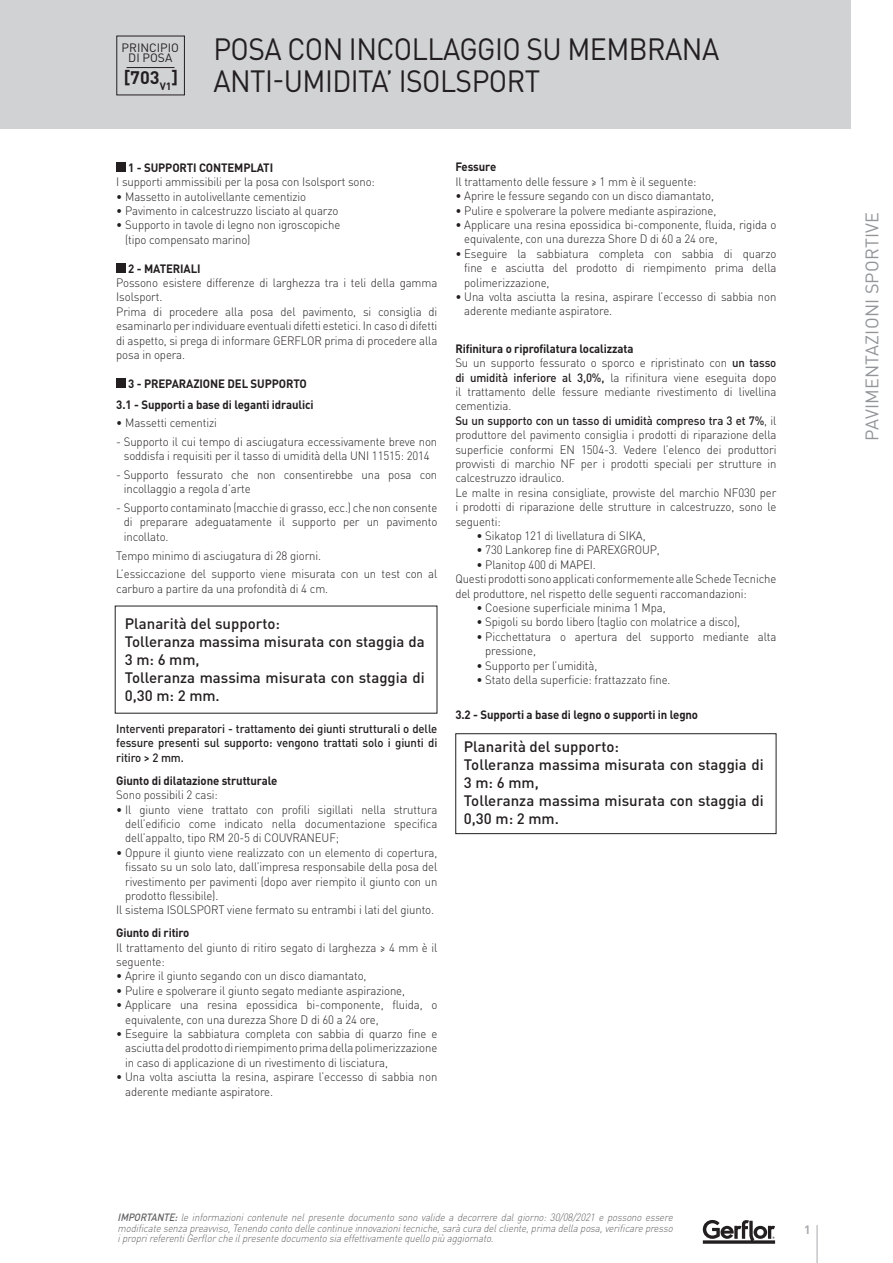
<style>
.page{position:relative;width:893px;height:1263px;background:#fff}
.page>*{position:absolute;margin:0;border:0;box-sizing:border-box;transform-origin:0 0}
.t1{font:30.45px/32.2px "DIN Pro";letter-spacing:-.02em;color:#231f20;scale:.93 1}
.t2{font:18px "DIN Pro";letter-spacing:.01em;color:#939598}
.t3{font:700 18px "DIN Pro";color:#231f20}
.t4{font:500 15px/18px "DIN Pro";color:#231f20}
.t5{font:300 12px/14.4px "DIN Pro";letter-spacing:-.01em;color:#231f20;scale:.95 1}
.t6{font:700 12px/20.9px "DIN Pro";letter-spacing:-.01em;color:#231f20;text-align:center;scale:.95 1}
.t7{font:500 12px/14.4px "DIN Pro";letter-spacing:-.01em;color:#231f20;text-align:justify;scale:.95 1}
.t8{font:12px/10.5px "DIN Pro";color:#231f20;text-align:center}
.t9{font:700 12px "DIN Pro";color:#a8a9ad}
.t10{font:italic 300 10.5px/10.5px "DIN Pro";color:#636366;text-align:justify;scale:.91 1}
.s1{font-weight:700}
.s2{font-weight:500}
</style>
<div class="page">
<hr style="left:817px;top:1225px;width:1px;height:38px;background:#a8a9ad">
<div style="left:0;top:0;width:850px;height:129px;background:#d1d2d4"></div>
<svg style="left:703px;top:1220px;width:72px;height:24px"></svg>
<hr style="left:127px;top:67px;width:47px;height:1px;background:#231f20">
<div style="left:116px;top:36px;width:69px;height:59px;border:1px solid #231f20"></div>
<div style="left:116px;top:162px;width:10px;height:10px;background:#231f20"></div>
<div style="left:116px;top:263px;width:10px;height:10px;background:#231f20"></div>
<div style="left:116px;top:378px;width:10px;height:10px;background:#231f20"></div>
<div style="left:455px;top:733px;width:321px;height:101px;border:1px solid #231f20"></div>
<p class="t8" style="left:122px;top:42px;width:59px">PRINCIPIO<br>DI POSA</p>
<h2 class="t3" style="left:124px;top:66px;width:56px">[703<sub>V1</sub>]</h2>
<h1 class="t1" style="left:213px;top:32px;width:545px">POSA CON INCOLLAGGIO SU MEMBRANA<br>ANTI-UMIDITA’ ISOLSPORT</h1>
<p class="t6" style="left:128px;top:157px;width:154px">1 - SUPPORTI CONTEMPLATI</p>
<p class="t5" style="left:116px;top:174px;width:274px">I supporti ammissibili per la posa con Isolsport sono:</p>
<p class="t5" style="left:116px;top:189px;width:202px">• Massetto in autolivellante cementizio</p>
<p class="t5" style="left:116px;top:203px;width:235px">• Pavimento in calcestruzzo lisciato al quarzo</p>
<p class="t5" style="left:125px;top:217px;width:228px;text-indent:-9px">• Supporto in tavole di legno non igroscopiche (tipo compensato marino)</p>
<p class="t6" style="left:128px;top:257px;width:78px">2 - MATERIALI</p>
<p class="t5" style="left:116px;top:275px;width:340px">Possono esistere differenze di larghezza tra i teli della gamma Isolsport.<br>Prima di procedere alla posa del pavimento, si consiglia di esaminarlo per individuare eventuali difetti estetici. In caso di difetti di aspetto, si prega di informare GERFLOR prima di procedere alla posa in opera.</p>
<p class="t6" style="left:116px;top:373px;width:209px">3 - PREPARAZIONE DEL SUPPORTO<br>3.1 - Supporti a base di leganti idraulici</p>
<p class="t5" style="left:116px;top:415px;width:107px">• Massetti cementizi</p>
<p class="t5" style="left:116px;top:434px;width:339px;text-align:center">- Supporto il cui tempo di asciugatura eccessivamente breve non soddisfa i requisiti per il tasso di umidità della UNI 11515: 2014</p>
<p class="t5" style="left:124px;top:467px;width:331px;text-indent:-8px">- Supporto fessurato che non consentirebbe una posa con incollaggio a regola d’arte</p>
<p class="t5" style="left:124px;top:500px;width:332px;text-align:justify;text-indent:-8px">- Supporto contaminato (macchie di grasso, ecc.) che non consente di preparare adeguatamente il supporto per un pavimento incollato.</p>
<p class="t5" style="left:116px;top:545px;width:339px;line-height:18.6px">Tempo minimo di asciugatura di 28 giorni.<br>L’essiccazione del supporto viene misurata con un test con al</p>
<p class="t5" style="left:116px;top:580px;width:225px">carburo a partire da una profondità di 4 cm.</p>
<p class="t4" style="left:125px;top:613px;width:301px">Planarità del supporto:<br>Tolleranza massima misurata con staggia da<br>3 m: 6 mm,<br>Tolleranza massima misurata con staggia di<br>0,30 m: 2 mm.</p>
<p class="t7" style="left:116px;top:721px;width:339px">Interventi preparatori - trattamento dei giunti strutturali o delle fessure presenti sul supporto: vengono trattati solo i giunti di ritiro &gt; 2 mm.</p>
<p class="t6" style="left:116px;top:769px;width:171px">Giunto di dilatazione strutturale</p>
<p class="t5" style="left:116px;top:787px;width:109px">Sono possibili 2 casi:</p>
<p class="t5" style="left:125px;top:801px;width:330px;text-align:justify;text-indent:-9px">• Il giunto viene trattato con profili sigillati nella struttura dell’edificio come indicato nella documentazione specifica dell’appalto, tipo RM 20-5 di COUVRANEUF;</p>
<p class="t5" style="left:116px;top:845px;width:339px">• Oppure il giunto viene realizzato con un elemento di copertura,</p>
<p class="t5" style="left:125px;top:859px;width:330px">fissato su un solo lato, dall’impresa responsabile della posa del</p>
<p class="t5" style="left:125px;top:873px;width:330px">rivestimento per pavimenti (dopo aver riempito il giunto con un</p>
<p class="t5" style="left:125px;top:888px;width:100px">prodotto flessibile).</p>
<p class="t5" style="left:116px;top:902px;width:336px">Il sistema ISOLSPORT viene fermato su entrambi i lati del giunto.</p>
<p class="t6" style="left:116px;top:922px;width:79px">Giunto di ritiro</p>
<p class="t5" style="left:116px;top:939px;width:339px">Il trattamento del giunto di ritiro segato di larghezza ≥ 4 mm è il seguente:</p>
<p class="t5" style="left:116px;top:968px;width:265px">• Aprire il giunto segando con un disco diamantato,</p>
<p class="t5" style="left:116px;top:983px;width:305px">• Pulire e spolverare il giunto segato mediante aspirazione,</p>
<p class="t5" style="left:125px;top:997px;width:330px;text-indent:-9px">• Applicare una resina epossidica bi-componente, fluida, o equivalente, con una durezza Shore D di 60 a 24 ore,</p>
<p class="t5" style="left:125px;top:1026px;width:330px;text-align:justify;text-indent:-9px">• Eseguire la sabbiatura completa con sabbia di quarzo fine e asciutta del prodotto di riempimento prima della polimerizzazione in caso di applicazione di un rivestimento di lisciatura,</p>
<p class="t5" style="left:125px;top:1069px;width:330px;text-indent:-9px">• Una volta asciutta la resina, aspirare l’eccesso di sabbia non aderente mediante aspiratore.</p>
<p class="t6" style="left:455px;top:156px;width:45px">Fessure</p>
<p class="t5" style="left:455px;top:174px;width:255px">Il trattamento delle fessure ≥ 1 mm è il seguente:</p>
<p class="t5" style="left:455px;top:188px;width:274px">• Aprire le fessure segando con un disco diamantato,</p>
<p class="t5" style="left:455px;top:203px;width:276px">• Pulire e spolverare la polvere mediante aspirazione,</p>
<p class="t5" style="left:464px;top:217px;width:330px;text-indent:-9px">• Applicare una resina epossidica bi-componente, fluida, rigida o equivalente, con una durezza Shore D di 60 a 24 ore,</p>
<p class="t5" style="left:464px;top:246px;width:330px;text-align:justify;text-indent:-9px">• Eseguire la sabbiatura completa con sabbia di quarzo fine e asciutta del prodotto di riempimento prima della polimerizzazione,</p>
<p class="t5" style="left:464px;top:289px;width:330px;text-indent:-9px">• Una volta asciutta la resina, aspirare l’eccesso di sabbia non aderente mediante aspiratore.</p>
<p class="t5" style="left:455px;top:341px;width:340px"><span class="s1">Rifinitura o riprofilatura localizzata<br></span>Su un supporto fessurato o sporco e ripristinato con <span class="s2">un tasso di umidità inferiore al 3,0%,</span> la rifinitura viene eseguita dopo il trattamento delle fessure mediante rivestimento di livellina cementizia.<br><span class="s2">Su un supporto con un tasso di umidità compreso tra 3 et 7%</span>, il produttore del pavimento consiglia i prodotti di riparazione della superficie conformi EN 1504-3. Vedere l’elenco dei produttori provvisti di marchio NF per i prodotti speciali per strutture in calcestruzzo idraulico.<br>Le malte in resina consigliate, provviste del marchio NF030 per i prodotti di riparazione delle strutture in calcestruzzo, sono le seguenti:</p>
<p class="t5" style="left:476px;top:528px;width:180px">• Sikatop 121 di livellatura di SIKA,</p>
<p class="t5" style="left:476px;top:542px;width:195px">• 730 Lankorep fine di PAREXGROUP,</p>
<p class="t5" style="left:455px;top:557px;width:339px;text-indent:21px">• Planitop 400 di MAPEI.<br>Questi prodotti sono applicati conformemente alle Schede Tecniche del produttore, nel rispetto delle seguenti raccomandazioni:</p>
<p class="t5" style="left:476px;top:600px;width:201px">• Coesione superficiale minima 1 Mpa,</p>
<p class="t5" style="left:476px;top:614px;width:279px">• Spigoli su bordo libero (taglio con molatrice a disco),</p>
<p class="t5" style="left:485px;top:629px;width:308px;text-indent:-9px">• Picchettatura o apertura del supporto mediante alta pressione,</p>
<p class="t5" style="left:476px;top:657px;width:129px">• Supporto per l’umidità,</p>
<p class="t5" style="left:476px;top:672px;width:206px">• Stato della superficie: frattazzato fine.</p>
<p class="t6" style="left:455px;top:704px;width:257px">3.2 - Supporti a base di legno o supporti in legno</p>
<p class="t4" style="left:464px;top:736px;width:301px">Planarità del supporto:<br>Tolleranza massima misurata con staggia di<br>3 m: 6 mm,<br>Tolleranza massima misurata con staggia di<br>0,30 m: 2 mm.</p>
<p class="t10" style="left:118px;top:1211px;width:615px"><span class="s2">IMPORTANTE:</span> le informazioni contenute nel presente documento sono valide a decorrere dal giorno: 30/08/2021 e possono essere modificatesenzapreavviso,Tenendocontodellecontinueinnovazionitecniche,saràcuradelcliente,primadellaposa,verificarepresso iproprireferentiGerflorcheilpresentedocumentosiaeffettivamentequellopiùaggiornato.</p>
<p class="t9" style="left:804px;top:1222px;width:8px">1</p>
<h2 class="t2" style="left:860px;top:440px;width:230px;rotate:-90deg">PAVIMENTAZIONI SPORTIVE</h2>
</div>
